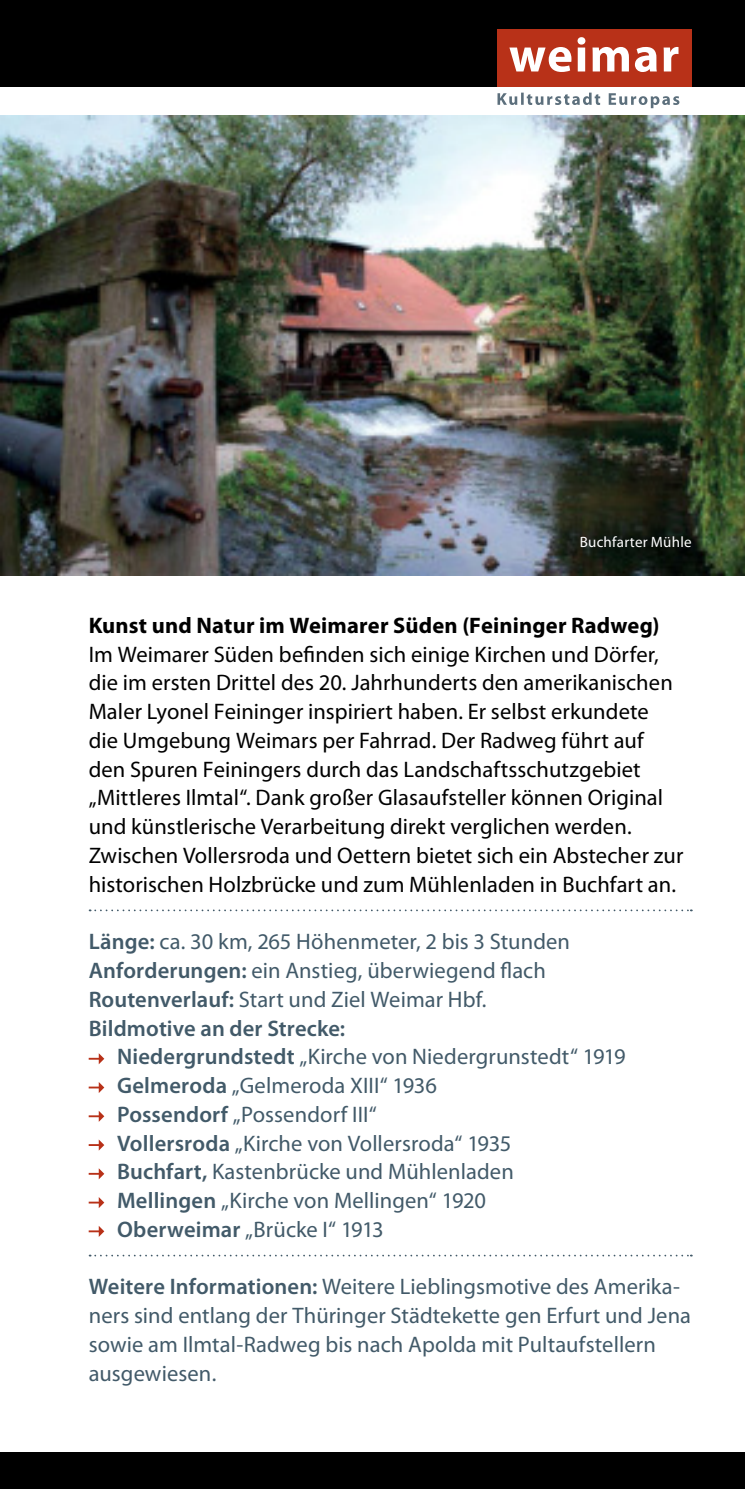
<style>
.page{position:relative;width:745px;height:1489px;background:#fff}
.page>*{position:absolute;margin:0;border:0;box-sizing:border-box;transform-origin:0 0}
.t1{font:22.5px/28.8px "Myriad Pro";letter-spacing:.005em;color:#425a69}
.t2{font:22.5px/28.8px "Myriad Pro";letter-spacing:.005em;color:#000}
.t3{font:700 22.5px "Myriad Pro";letter-spacing:.01em;color:#000}
.t4{font:15px "Myriad Pro";letter-spacing:.015em;color:#fff}
.s1{font-weight:600}
</style>
<div class="page">
<div style="left:0;top:0;width:744px;height:86px;background:#000"></div>
<div style="left:497px;top:29px;width:194px;height:57px;background:#b83118"></div>
<svg style="left:509px;top:37px;width:169px;height:35px"></svg>
<svg style="left:497px;top:93px;width:182px;height:15px"></svg>
<div style="left:0;top:1452px;width:744px;height:36px;background:#000"></div>
<img style="left:1px;top:115px;width:743px;height:460px">
<img style="left:0;top:115px;width:1px;height:460px">
<svg style="left:90px;top:909px;width:601px;height:2px"></svg>
<svg style="left:90px;top:1254px;width:601px;height:2px"></svg>
<svg style="left:89px;top:1053px;width:15px;height:11px"></svg>
<svg style="left:89px;top:1082px;width:15px;height:11px"></svg>
<svg style="left:89px;top:1111px;width:15px;height:10px"></svg>
<svg style="left:89px;top:1139px;width:15px;height:11px"></svg>
<svg style="left:89px;top:1168px;width:15px;height:11px"></svg>
<svg style="left:89px;top:1197px;width:15px;height:11px"></svg>
<svg style="left:89px;top:1226px;width:15px;height:10px"></svg>
<p class="t4" style="left:579px;top:534px;width:113px">Buchfarter Mühle</p>
<p class="t3" style="left:89px;top:616px;width:572px">Kunst und Natur im Weimarer Süden (Feininger Radweg)</p>
<p class="t2" style="left:89px;top:640px;width:596px">Im Weimarer Süden befinden sich einige Kirchen und Dörfer, die im ersten Drittel des 20. Jahrhunderts den amerikanischen Maler Lyonel Feininger inspiriert haben. Er selbst erkundete die Umgebung Weimars per Fahrrad. Der Radweg führt auf den Spuren Feiningers durch das Landschaftsschutzgebiet „Mittleres Ilmtal“. Dank großer Glasaufsteller können Original und künstlerische Verarbeitung direkt verglichen werden.<br>Zwischen Vollersroda und Oettern bietet sich ein Abstecher zur historischen Holzbrücke und zum Mühlenladen in Buchfart an.</p>
<p class="t1" style="left:89px;top:928px;width:482px"><span class="s1">Länge:</span> ca. 30 km, 265 Höhenmeter, 2 bis 3 Stunden <span class="s1">Anforderungen:</span> ein Anstieg, überwiegend flach <span class="s1">Routenverlauf:</span> Start und Ziel Weimar Hbf.<br><span class="s1">Bildmotive an der Strecke:</span></p>
<p class="t1" style="left:117px;top:1043px;width:510px"><span class="s1">Niedergrundstedt</span> „Kirche von Niedergrunstedt“ 1919<br><span class="s1">Gelmeroda</span> „Gelmeroda XIII“ 1936<br><span class="s1">Possendorf</span> „Possendorf III“<br><span class="s1">Vollersroda</span> „Kirche von Vollersroda“ 1935<br><span class="s1">Buchfart,</span> Kastenbrücke und Mühlenladen<br><span class="s1">Mellingen</span> „Kirche von Mellingen“ 1920<br><span class="s1">Oberweimar</span> „Brücke I“ 1913</p>
<p class="t1" style="left:89px;top:1273px;width:603px"><span class="s1">Weitere Informationen:</span> Weitere Lieblingsmotive des Amerika&shy;ners sind entlang der Thüringer Städtekette gen Erfurt und Jena sowie am Ilmtal-Radweg bis nach Apolda mit Pultaufstellern ausgewiesen.</p>
</div>
